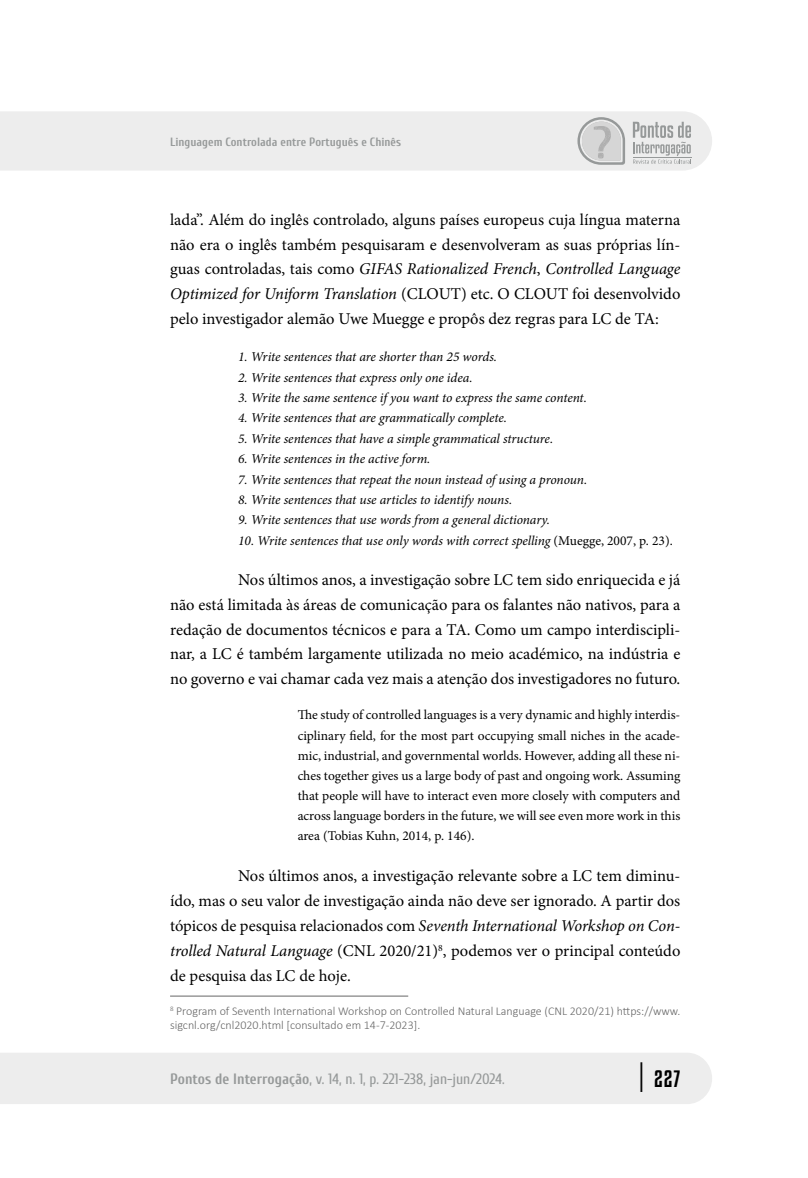
<style>
.page{position:relative;width:808px;height:1178px;background:#fff}
.page>*{position:absolute;margin:0;border:0;box-sizing:border-box;transform-origin:0 0}
.t1{font:21px "Kenyan Coffee Rg";color:#000}
.t2{font:16.5px/24.9px "Minion Pro";color:#000;text-align:justify}
.t3{font:15px "Cuprum";color:#969999}
.t4{font:italic 13.5px "Minion Pro";letter-spacing:-.01em;color:#000}
.t5{font:13.5px/20.1px "Minion Pro";color:#000;text-align:justify}
.t6{font:300 12px/14.4px "Calibri";color:#666}
.t7{font:700 12px "Cuprum";color:#969999}
.s1{font-style:italic}
.s2{font-style:normal}
.s3{font-weight:700}
.s4{font-size:26.85px}
</style>
<div class="page">
<div style="left:0;top:1053px;width:712px;height:51px;background:#ededed"></div>
<div style="left:0;top:111px;width:712px;height:60px;background:#ededed"></div>
<svg style="left:633px;top:122px;width:58px;height:42px;background:#cecfcf"></svg>
<hr style="left:633px;top:157px;width:58px;height:1px;background:#969999">
<svg style="left:577px;top:117px;width:48px;height:48px;background:#cecece"></svg>
<hr style="left:170px;top:996px;width:238px;height:1px;background:#666">
<p class="t7" style="left:170px;top:133px;width:232px">Linguagem Controlada entre Português e Chinês</p>
<p class="t2" style="left:170px;top:207px;width:512px">lada”. Além do inglês controlado, alguns países europeus cuja língua materna não era o inglês também pesquisaram e desenvolveram as suas próprias lín&shy;guas controladas, tais como <span class="s1">GIFAS Rationalized French</span>, <span class="s1">Controlled Language Optimized for Uniform Translation</span> (CLOUT) etc. O CLOUT foi desenvolvido pelo investigador alemão Uwe Muegge e propôs dez regras para LC de TA:</p>
<p class="t4" style="left:238px;top:348px;width:260px">1. Write sentences that are shorter than 25 words.</p>
<p class="t4" style="left:238px;top:368px;width:236px">2. Write sentences that express only one idea.</p>
<p class="t4" style="left:238px;top:388px;width:350px">3. Write the same sentence if you want to express the same content.</p>
<p class="t4" style="left:238px;top:409px;width:270px">4. Write sentences that are grammatically complete.</p>
<p class="t4" style="left:238px;top:429px;width:317px">5. Write sentences that have a simple grammatical structure.</p>
<p class="t4" style="left:238px;top:450px;width:194px">6. Write sentences in the active form.</p>
<p class="t4" style="left:238px;top:470px;width:351px">7. Write sentences that repeat the noun instead of using a pronoun.</p>
<p class="t4" style="left:238px;top:490px;width:276px">8. Write sentences that use articles to identify nouns.</p>
<p class="t4" style="left:238px;top:511px;width:313px">9. Write sentences that use words from a general dictionary.</p>
<p class="t4" style="left:238px;top:531px;width:436px">10. Write sentences that use only words with correct spelling <span class="s2">(Muegge, 2007, p. 23).</span></p>
<p class="t2" style="left:170px;top:567px;width:512px;text-indent:68px">Nos últimos anos, a investigação sobre LC tem sido enriquecida e já não está limitada às áreas de comunicação para os falantes não nativos, para a redação de documentos técnicos e para a TA. Como um campo interdiscipli&shy;nar, a LC é também largamente utilizada no meio académico, na indústria e no governo e vai chamar cada vez mais a atenção dos investigadores no futuro.</p>
<p class="t5" style="left:298px;top:705px;width:384px">The study of controlled languages is a very dynamic and highly interdis&shy;ciplinary field, for the most part occupying small niches in the acade&shy;mic, industrial, and governmental worlds. However, adding all these ni&shy;ches together gives us a large body of past and ongoing work. Assuming that people will have to interact even more closely with computers and across language borders in the future, we will see even more work in this area (Tobias Kuhn, 2014, p. 146).</p>
<p class="t2" style="left:170px;top:864px;width:512px;text-indent:68px">Nos últimos anos, a investigação relevante sobre a LC tem diminu&shy;ído, mas o seu valor de investigação ainda não deve ser ignorado. A partir dos tópicos de pesquisa relacionados com <span class="s1">Seventh International Workshop on Con&shy;trolled Natural Language</span> (CNL 2020/21)<sup>8</sup>, podemos ver o principal conteúdo de pesquisa das LC de hoje.</p>
<p class="t6" style="left:170px;top:1003px;width:512px"><sup>8</sup> Program of Seventh International Workshop on Controlled Natural Language (CNL 2020/21) https://www. sigcnl.org/cnl2020.html [consultado em 14-7-2023].</p>
<p class="t3" style="left:170px;top:1068px;width:336px"><span class="s3">Pontos de Interrogação</span>, v. 14, n. 1, p. 221-238, jan-jun/2024.</p>
<p class="t1" style="left:639px;top:1065px;width:43px"><span class="s4">|</span> 227</p>
</div>
